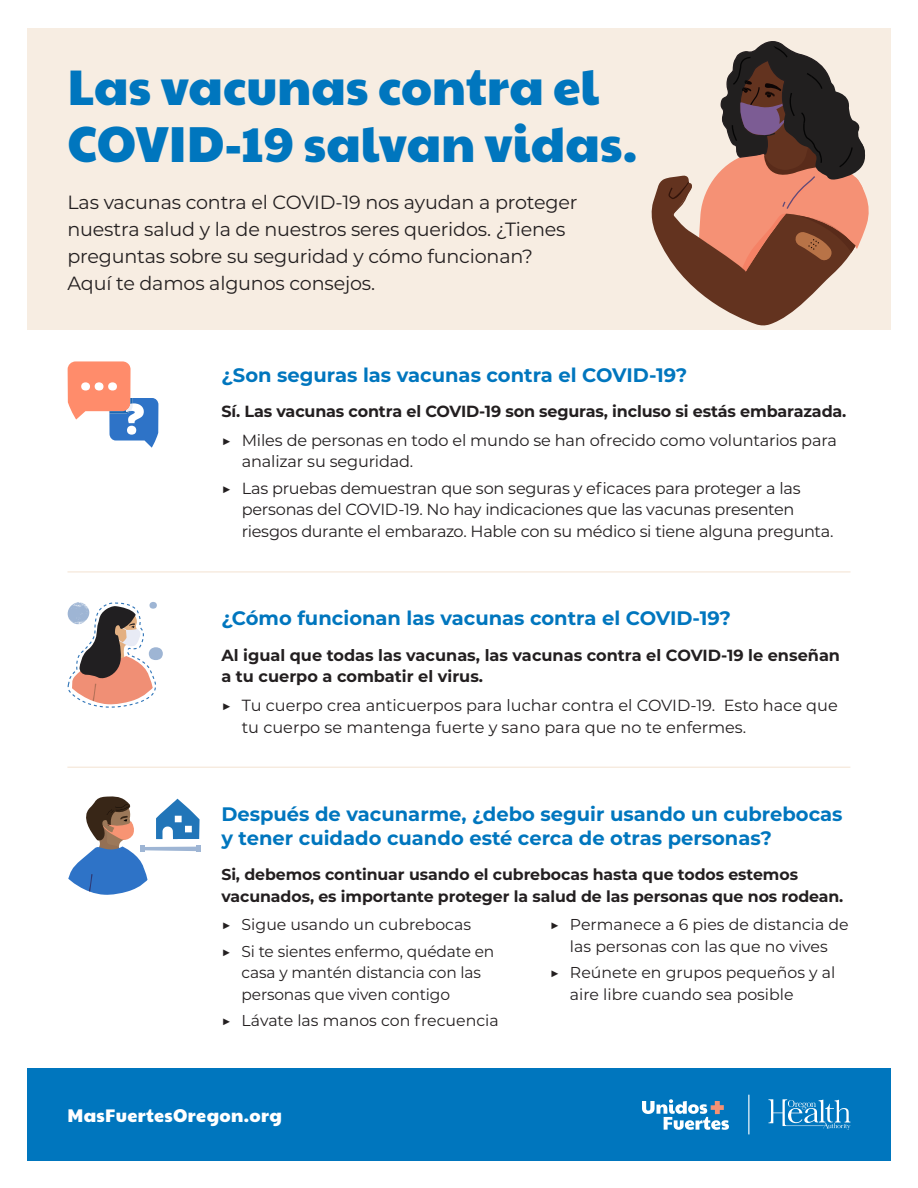
<style>
.page{position:relative;width:918px;height:1188px;background:#fff}
.page>*{position:absolute;margin:0;border:0;box-sizing:border-box;transform-origin:0 0}
.t1{font:49.5px/57px "Paytone One";color:#0076be}
.t2{font:700 19.5px/24px "Montserrat";color:#0076be}
.t3{font:19.2px/27px "Montserrat";letter-spacing:-.01em;color:#231f20}
.t4{font:18px "Paytone One";letter-spacing:.02em;color:#fff}
.t5{font:16.2px/21.8px "Montserrat";letter-spacing:-.01em;color:#231f20}
.t6{font:700 16.2px/21.8px "Montserrat";letter-spacing:-.005em;color:#231f20}
.t7{font:15.75px/21.8px "Montserrat";color:#231f20}
.t8{font:700 15.75px/21.8px "Montserrat";letter-spacing:-.005em;color:#231f20}
</style>
<div class="page">
<div style="left:27px;top:28px;width:864px;height:301px;background:#f7ede2"></div>
<div style="left:27px;top:1068px;width:864px;height:93px;background:#0076be"></div>
<svg style="left:642px;top:1099px;width:87px;height:31px"></svg>
<hr style="left:748px;top:1095px;width:1px;height:39px;background:#fff">
<svg style="left:768px;top:1099px;width:83px;height:31px"></svg>
<hr style="left:68px;top:572px;width:782px;height:1px;background:#f3e2d1">
<hr style="left:67px;top:767px;width:783px;height:1px;background:#f3e2d1">
<svg style="left:68px;top:602px;width:95px;height:106px"></svg>
<svg style="left:68px;top:796px;width:133px;height:99px"></svg>
<svg style="left:68px;top:361px;width:90px;height:87px"></svg>
<svg style="left:651px;top:41px;width:218px;height:285px"></svg>
<p class="t1" style="left:68px;top:54px;width:571px">Las vacunas contra el<br>COVID-19 salvan vidas.</p>
<p class="t3" style="left:68px;top:188px;width:511px">Las vacunas contra el COVID-19 nos ayudan a proteger nuestra salud y la de nuestros seres queridos. ¿Tienes preguntas sobre su seguridad y cómo funcionan?<br>Aquí te damos algunos consejos.</p>
<p class="t2" style="left:221px;top:362px;width:467px">¿Son seguras las vacunas contra el COVID-19?</p>
<p class="t6" style="left:221px;top:400px;width:627px">Sí. Las vacunas contra el COVID-19 son seguras, incluso si estás embarazada.</p>
<p class="t5" style="left:242px;top:428px;width:597px;text-indent:-20px">▶ Miles de personas en todo el mundo se han ofrecido como voluntarios para analizar su seguridad.</p>
<p class="t5" style="left:242px;top:476px;width:593px;text-indent:-20px">▶ Las pruebas demuestran que son seguras y eficaces para proteger a las personas del COVID-19. No hay indicaciones que las vacunas presenten riesgos durante el embarazo. Hable con su médico si tiene alguna pregunta.</p>
<p class="t2" style="left:221px;top:605px;width:511px">¿Cómo funcionan las vacunas contra el COVID-19?</p>
<p class="t6" style="left:221px;top:643px;width:620px">Al igual que todas las vacunas, las vacunas contra el COVID-19 le enseñan a tu cuerpo a combatir el virus.</p>
<p class="t5" style="left:242px;top:694px;width:598px;text-indent:-20px">▶ Tu cuerpo crea anticuerpos para luchar contra el COVID-19. Esto hace que tu cuerpo se mantenga fuerte y sano para que no te enfermes.</p>
<p class="t2" style="left:221px;top:801px;width:623px">Después de vacunarme, ¿debo seguir usando un cubrebocas y tener cuidado cuando esté cerca de otras personas?</p>
<p class="t8" style="left:221px;top:863px;width:624px">Si, debemos continuar usando el cubrebocas hasta que todos estemos vacunados, es importante proteger la salud de las personas que nos rodean.</p>
<p class="t7" style="left:221px;top:913px;width:251px">▶ Sigue usando un cubrebocas</p>
<p class="t7" style="left:242px;top:940px;width:254px;text-indent:-20px">▶ Si te sientes enfermo, quédate en casa y mantén distancia con las personas que viven contigo</p>
<p class="t7" style="left:221px;top:1009px;width:279px">▶ Lávate las manos con frecuencia</p>
<p class="t7" style="left:550px;top:913px;width:301px;text-align:center">▶ Permanece a 6 pies de distancia de las personas con las que no vives</p>
<p class="t7" style="left:570px;top:961px;width:267px;text-indent:-20px">▶ Reúnete en grupos pequeños y al aire libre cuando sea posible</p>
<p class="t4" style="left:68px;top:1099px;width:216px">MasFuertesOregon.org</p>
</div>
